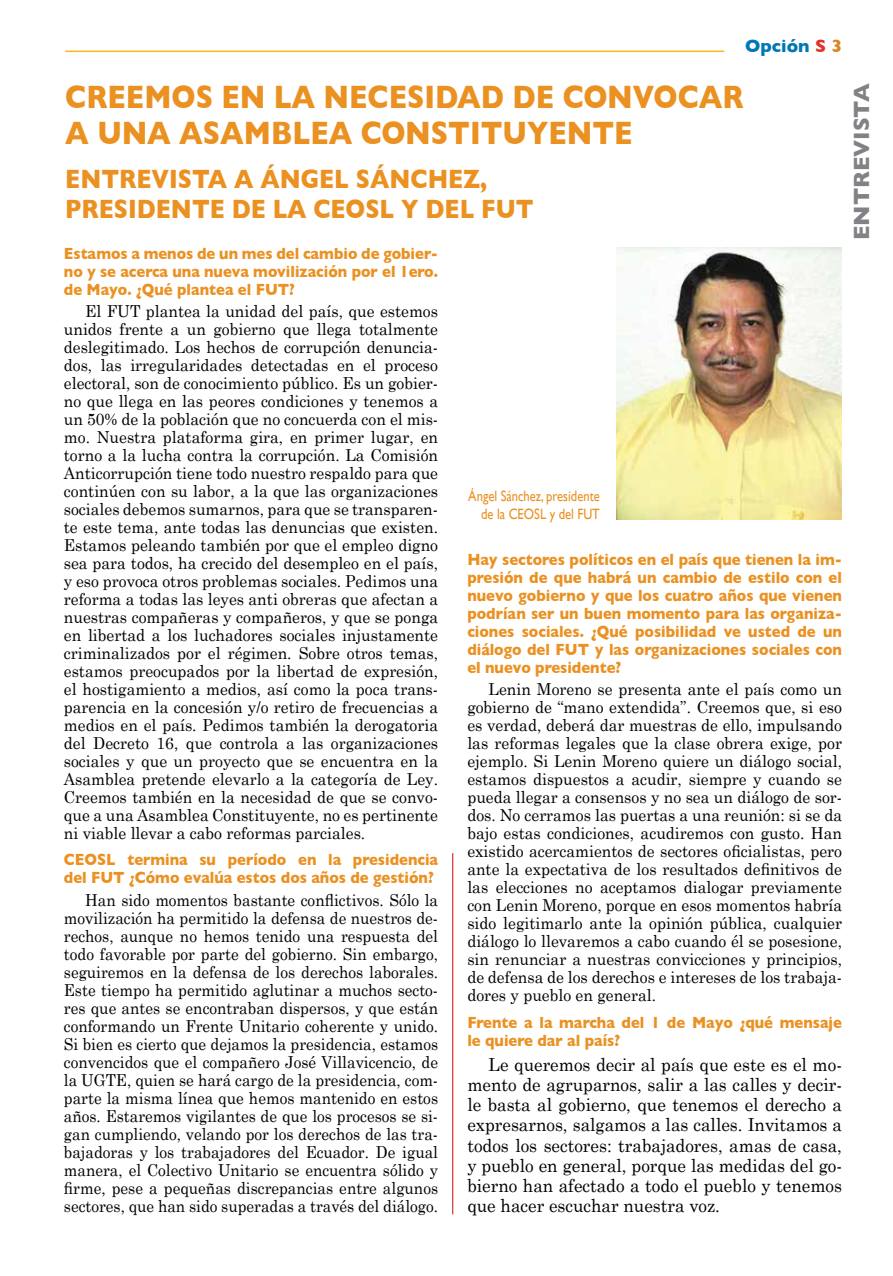
<style>
.page{position:relative;width:893px;height:1276px;background:#fff}
.page>*{position:absolute;margin:0;border:0;box-sizing:border-box;transform-origin:0 0}
.t1{font:700 33px/36px "Gill Sans";color:#ea9122;scale:.86 1}
.t2{font:700 27px "Gill Sans";color:#ea9122;scale:.86 1}
.t3{font:700 22.5px "Gill Sans";color:#808285}
.t4{font:18px/20.2px "Century Schoolbook";color:#000;text-align:justify;scale:.95 1}
.t5{font:700 18px "Gill Sans";color:#0077b6}
.t6{font:16.5px/18px "Century Schoolbook";color:#000;text-align:justify;scale:.95 1}
.t7{font:16.5px/18px "Century Schoolbook";color:#000;text-align:justify;scale:.93 1}
.t8{font:700 16.5px/18px "Gill Sans";color:#ea9122;text-align:justify;scale:.9 1}
.t9{font:15px/18px "Gill Sans";color:#ea9122;text-align:right;scale:.84 1}
.s1{color:#e13328}
.s2{color:#d88624}
</style>
<div class="page">
<img style="left:617px;top:247px;width:225px;height:272px">
<hr style="left:452px;top:853px;width:1px;height:361px;background:#d2232a">
<hr style="left:65px;top:51px;width:659px;height:1px;background:#fdb913">
<p class="t5" style="left:745px;top:32px;width:98px">Opción <span class="s1">S</span> <span class="s2">3</span></p>
<h1 class="t1" style="left:65px;top:78px;width:790px">CREEMOS EN LA NECESIDAD DE CONVOCAR<br>A UNA ASAMBLEA CONSTITUYENTE</h1>
<h2 class="t2" style="left:65px;top:157px;width:38px">Entrevista</h2>
<h2 class="t2" style="left:234px;top:157px;width:74px">a Ángel</h2>
<h2 class="t2" style="left:356px;top:157px;width:39px">Sánche</h2>
<h2 class="t2" style="left:463px;top:157px;width:29px">z,</h2>
<h2 class="t2" style="left:65px;top:187px;width:20px">presidente</h2>
<h2 class="t2" style="left:232px;top:187px;width:245px">de la CEOSL y del</h2>
<h2 class="t2" style="left:481px;top:187px;width:62px">FUT</h2>
<p class="t8" style="left:64px;top:243px;width:417px">Estamos a menos de un mes del cambio de gobier&shy;no y se acerca una nueva movilización por el 1ero. de Mayo. ¿Qué plantea el FUT?</p>
<p class="t6" style="left:64px;top:301px;width:395px;text-indent:21px">El FUT plantea la unidad del país, que estemos unidos frente a un gobierno que llega totalmente deslegitimado. Los hechos de corrupción denuncia&shy;dos, las irregularidades detectadas en el proceso electoral, son de conocimiento público. Es un gobier&shy;no que llega en las peores condiciones y tenemos a un 50% de la población que no concuerda con el mis&shy;mo. Nuestra plataforma gira, en primer lugar, en torno a la lucha contra la corrupción. La Comisión Anticorrupción tiene todo nuestro respaldo para que continúen con su labor, a la que las organizaciones sociales debemos sumarnos, para que se transparen&shy;te este tema, ante todas las denuncias que existen.<br>Estamos peleando también por que el empleo digno sea para todos, ha crecido del desempleo en el país, y eso provoca otros problemas sociales. Pedimos una reforma a todas las leyes anti obreras que afectan a nuestras compañeras y compañeros, y que se ponga en libertad a los luchadores sociales injustamente criminalizados por el régimen. Sobre otros temas, estamos preocupados por la libertad de expresión, el hostigamiento a medios, así como la poca trans&shy;parencia en la concesión y/o retiro de frecuencias a medios en el país. Pedimos también la derogatoria del Decreto 16, que controla a las organizaciones sociales y que un proyecto que se encuentra en la Asamblea pretende elevarlo a la categoría de Ley.<br>Creemos también en la necesidad de que se convo&shy;que a una Asamblea Constituyente, no es pertinente ni viable llevar a cabo reformas parciales.</p>
<p class="t8" style="left:64px;top:850px;width:417px">CEOSL termina su período en la presidencia del FUT ¿Cómo evalúa estos dos años de gestión?</p>
<p class="t7" style="left:64px;top:890px;width:404px;text-indent:21px">Han sido momentos bastante conflictivos. Sólo la movilización ha permitido la defensa de nuestros de&shy;rechos, aunque no hemos tenido una respuesta del todo favorable por parte del gobierno. Sin embargo, seguiremos en la defensa de los derechos laborales.<br>Este tiempo ha permitido aglutinar a muchos secto&shy;res que antes se encontraban dispersos, y que están conformando un Frente Unitario coherente y unido.<br>Si bien es cierto que dejamos la presidencia, estamos convencidos que el compañero José Villavicencio, de la UGTE, quien se hará cargo de la presidencia, com&shy;parte la misma línea que hemos mantenido en estos años. Estaremos vigilantes de que los procesos se si&shy;gan cumpliendo, velando por los derechos de las tra&shy;bajadoras y los trabajadores del Ecuador. De igual manera, el Colectivo Unitario se encuentra sólido y firme, pese a pequeñas discrepancias entre algunos sectores, que han sido superadas a través del diálogo.</p>
<p class="t9" style="left:468px;top:487px;width:158px">Ángel Sánchez, presidente de la CEOSL y del FUT</p>
<p class="t8" style="left:467px;top:550px;width:418px">Hay sectores políticos en el país que tienen la im&shy;presión de que habrá un cambio de estilo con el nuevo gobierno y que los cuatro años que vienen podrían ser un buen momento para las organiza&shy;ciones sociales. ¿Qué posibilidad ve usted de un diálogo del FUT y las organizaciones sociales con el nuevo presidente?</p>
<p class="t6" style="left:467px;top:680px;width:396px;text-indent:21px">Lenin Moreno se presenta ante el país como un gobierno de “mano extendida”. Creemos que, si eso es verdad, deberá dar muestras de ello, impulsando las reformas legales que la clase obrera exige, por ejemplo. Si Lenin Moreno quiere un diálogo social, estamos dispuestos a acudir, siempre y cuando se pueda llegar a consensos y no sea un diálogo de sor&shy;dos. No cerramos las puertas a una reunión: si se da bajo estas condiciones, acudiremos con gusto. Han existido acercamientos de sectores oficialistas, pero ante la expectativa de los resultados definitivos de las elecciones no aceptamos dialogar previamente con Lenin Moreno, porque en esos momentos habría sido legitimarlo ante la opinión pública, cualquier diálogo lo llevaremos a cabo cuando él se posesione, sin renunciar a nuestras convicciones y principios, de defensa de los derechos e intereses de los trabaja&shy;dores y pueblo en general.</p>
<p class="t8" style="left:467px;top:1013px;width:418px">Frente a la marcha del 1 de Mayo ¿qué mensaje le quiere dar al país?</p>
<p class="t4" style="left:467px;top:1053px;width:396px;text-indent:21px">Le queremos decir al país que este es el mo&shy;mento de agruparnos, salir a las calles y decir&shy;le basta al gobierno, que tenemos el derecho a expresarnos, salgamos a las calles. Invitamos a todos los sectores: trabajadores, amas de casa, y pueblo en general, porque las medidas del go&shy;bierno han afectado a todo el pueblo y tenemos que hacer escuchar nuestra voz.</p>
<h3 class="t3" style="left:843px;top:240px;width:158px;rotate:-90deg">ENTREVISTA</h3>
</div>
